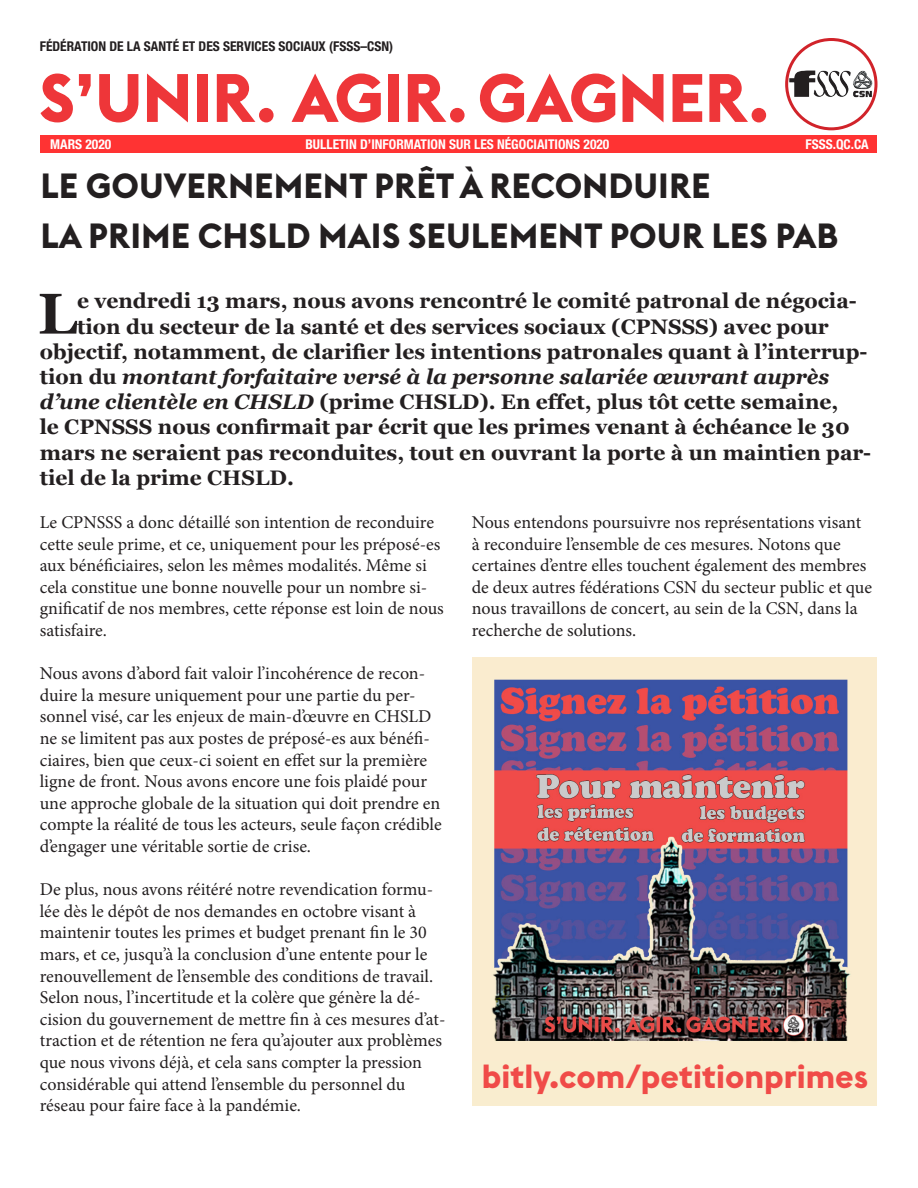
<style>
.page{position:relative;width:918px;height:1188px;background:#fff}
.page>*{position:absolute;margin:0;border:0;box-sizing:border-box;transform-origin:0 0}
.t1{font:700 57.3px "Georgia";color:#231f20}
.titre_bold_30_5pt{font:700 34.5px/49.5px "Euclid Flex";color:#231f20}
.t2{font:700 33px "Euclid Flex";color:#f04b48}
.t3{font:700 21px "Georgia";color:#231f20}
.t4{font:italic 700 21px "Georgia";color:#231f20}
.t5{font:18px/21.6px "Minion Pro";color:#231f20}
.t6{font:700 condensed 13.5px "Helvetica Neue LT Std";color:#fff}
.t7{font:700 condensed 13.5px "Helvetica Neue LT Std";color:#231f20}
.s1{font-style:normal}
.s2{font-style:italic}
</style>
<div class="page">
<svg style="left:41px;top:74px;width:32px;height:48px"></svg>
<svg style="left:79px;top:74px;width:12px;height:22px"></svg>
<svg style="left:99px;top:74px;width:39px;height:48px"></svg>
<svg style="left:147px;top:74px;width:41px;height:48px"></svg>
<div style="left:197px;top:74px;width:11px;height:48px;background:#ee3639"></div>
<svg style="left:217px;top:74px;width:38px;height:48px"></svg>
<div style="left:259px;top:108px;width:15px;height:14px;background:#ee3639;border-radius:50%"></div>
<svg style="left:292px;top:74px;width:89px;height:48px"></svg>
<div style="left:388px;top:74px;width:11px;height:48px;background:#ee3639"></div>
<svg style="left:408px;top:74px;width:38px;height:48px"></svg>
<div style="left:450px;top:108px;width:15px;height:14px;background:#ee3639;border-radius:50%"></div>
<svg style="left:480px;top:74px;width:135px;height:48px"></svg>
<svg style="left:623px;top:74px;width:41px;height:48px"></svg>
<svg style="left:673px;top:74px;width:29px;height:48px"></svg>
<svg style="left:709px;top:74px;width:39px;height:48px"></svg>
<div style="left:752px;top:108px;width:14px;height:14px;background:#ee3639;border-radius:50%"></div>
<div style="left:40px;top:135px;width:838px;height:18px;background:#f33"></div>
<img style="left:787px;top:68px;width:89px;height:32px">
<div style="left:785px;top:38px;width:92px;height:92px;border:3px solid #d1232a;border-radius:50%"></div>
<img style="left:472px;top:657px;width:405px;height:404px">
<div style="left:472px;top:1061px;width:406px;height:45px;background:#f9edcf"></div>
<p class="t7" style="left:40px;top:38px;width:355px">FÉDÉRATION DE LA SANTÉ ET DES SERVICES SOCIAUX (FSSS–CSN)</p>
<p class="t6" style="left:50px;top:136px;width:63px">MARS 2020</p>
<p class="t6" style="left:305px;top:136px;width:306px">BULLETIN D’INFORMATION SUR LES NÉGOCIAITIONS 2020</p>
<p class="t6" style="left:806px;top:136px;width:65px">FSSS.QC.CA</p>
<p class="titre_bold_30_5pt" style="left:40px;top:161px;width:799px">LE GOUVERNEMENT PRÊT À RECONDUIRE<br>LA PRIME CHSLD MAIS SEULEMENT POUR LES PAB</p>
<p class="t1" style="left:38px;top:271px;width:41px">L</p>
<p class="t3" style="left:77px;top:285px;width:781px">e vendredi 13 mars, nous avons rencontré le comité patronal de négocia-</p>
<p class="t3" style="left:77px;top:311px;width:753px">tion du secteur de la santé et des services sociaux (CPNSSS) avec pour</p>
<p class="t3" style="left:40px;top:336px;width:829px">objectif, notamment, de clarifier les intentions patronales quant à l’interrup-</p>
<p class="t4" style="left:40px;top:361px;width:791px"><span class="s1">tion du</span> montant forfaitaire versé à la personne salariée œuvrant auprès</p>
<p class="t3" style="left:40px;top:386px;width:800px"><span class="s2">d’une clientèle en CHSLD</span> (prime CHSLD). En effet, plus tôt cette semaine,</p>
<p class="t3" style="left:40px;top:411px;width:812px">le CPNSSS nous confirmait par écrit que les primes venant à échéance le 30</p>
<p class="t3" style="left:40px;top:437px;width:833px">mars ne seraient pas reconduites, tout en ouvrant la porte à un maintien par-</p>
<p class="t3" style="left:40px;top:462px;width:256px">tiel de la prime CHSLD.</p>
<p class="t5" style="left:40px;top:511px;width:406px">Le CPNSSS a donc détaillé son intention de reconduire cette seule prime, et ce, uniquement pour les préposé-es aux bénéficiaires, selon les mêmes modalités. Même si cela constitue une bonne nouvelle pour un nombre si&shy;gnificatif de nos membres, cette réponse est loin de nous satisfaire.</p>
<p class="t5" style="left:40px;top:663px;width:404px">Nous avons d’abord fait valoir l’incohérence de recon&shy;duire la mesure uniquement pour une partie du per&shy;sonnel visé, car les enjeux de main-d’œuvre en CHSLD ne se limitent pas aux postes de préposé-es aux bénéfi&shy;ciaires, bien que ceux-ci soient en effet sur la première ligne de front. Nous avons encore une fois plaidé pour une approche globale de la situation qui doit prendre en compte la réalité de tous les acteurs, seule façon crédible d’engager une véritable sortie de crise.</p>
<p class="t5" style="left:40px;top:879px;width:407px">De plus, nous avons réitéré notre revendication formu&shy;lée dès le dépôt de nos demandes en octobre visant à maintenir toutes les primes et budget prenant fin le 30 mars, et ce, jusqu’à la conclusion d’une entente pour le renouvellement de l’ensemble des conditions de travail.<br>Selon nous, l’incertitude et la colère que génère la dé&shy;cision du gouvernement de mettre fin à ces mesures d’at&shy;traction et de rétention ne fera qu’ajouter aux problèmes que nous vivons déjà, et cela sans compter la pression considérable qui attend l’ensemble du personnel du réseau pour faire face à la pandémie.</p>
<p class="t5" style="left:472px;top:511px;width:402px">Nous entendons poursuivre nos représentations visant à reconduire l’ensemble de ces mesures. Notons que certaines d’entre elles touchent également des membres de deux autres fédérations CSN du secteur public et que nous travaillons de concert, au sein de la CSN, dans la recherche de solutions.</p>
<p class="t2" style="left:482px;top:1057px;width:388px">bitly.com/petitionprimes</p>
</div>
